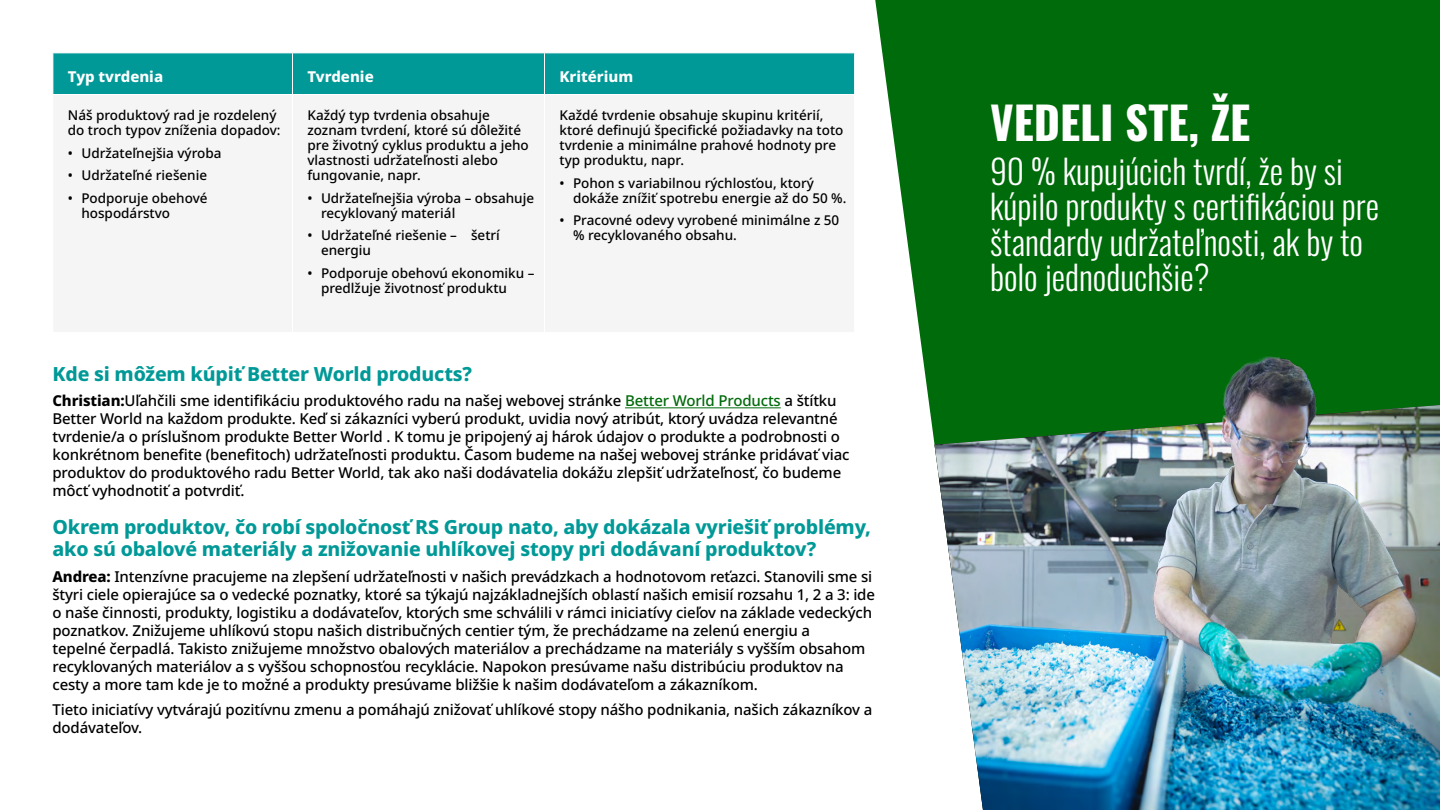
<style>
.page{position:relative;width:1440px;height:810px;background:#fff}
.page>*{position:absolute;margin:0;border:0;box-sizing:border-box;transform-origin:0 0}
.t1{font:700 45px "Oswald";color:#fff}
.t2{font:300 33.75px/35.2px "Oswald";color:#fff}
.t3{font:800 19.5px/22.5px "Noto Sans";letter-spacing:-.01em;color:#009997}
.t4{font:500 15px/18px "Noto Sans";letter-spacing:-.01em;color:#000}
.t5{font:800 15px "Noto Sans";color:#fff}
.t6{font:500 13.5px/15px "Noto Sans";color:#000}
.s1{font-weight:800}
.s2{color:#006b0a}
</style>
<div class="page">
<div style="left:53px;top:53px;width:801px;height:41px;background:#009997"></div>
<hr style="left:292px;top:53px;width:1px;height:41px;background:#fff">
<hr style="left:544px;top:53px;width:1px;height:41px;background:#fff">
<hr style="left:625px;top:407px;width:156px;height:1px;background:#006b0a">
<svg style="left:875px;top:0;width:565px;height:440px;background:#13761c"></svg>
<img style="left:934px;top:308px;width:506px;height:502px">
<p class="t5" style="left:68px;top:65px;width:97px">Typ tvrdenia</p>
<p class="t5" style="left:308px;top:65px;width:68px">Tvrdenie</p>
<p class="t5" style="left:560px;top:65px;width:75px">Kritérium</p>
<p class="t6" style="left:68px;top:108px;width:214px">Náš produktový rad je rozdelený do troch typov zníženia dopadov:</p>
<p class="t6" style="left:68px;top:146px;width:155px">• Udržateľnejšia výroba</p>
<p class="t6" style="left:68px;top:168px;width:141px">• Udržateľné riešenie</p>
<p class="t6" style="left:81px;top:191px;width:128px;text-indent:-14px">• Podporuje obehové hospodárstvo</p>
<p class="t6" style="left:308px;top:108px;width:223px">Každý typ tvrdenia obsahuje zoznam tvrdení, ktoré sú dôležité pre životný cyklus produktu a jeho vlastnosti udržateľnosti alebo fungovanie, napr.</p>
<p class="t6" style="left:321px;top:191px;width:215px;text-indent:-14px">• Udržateľnejšia výroba – obsahuje recyklovaný materiál</p>
<p class="t6" style="left:321px;top:228px;width:180px;text-indent:-14px">• Udržateľné riešenie – šetrí energiu</p>
<p class="t6" style="left:321px;top:266px;width:215px;text-indent:-14px">• Podporuje obehovú ekonomiku – predlžuje životnosť produktu</p>
<p class="t6" style="left:560px;top:108px;width:285px">Každé tvrdenie obsahuje skupinu kritérií, ktoré definujú špecifické požiadavky na toto tvrdenie a minimálne prahové hodnoty pre typ produktu, napr.</p>
<p class="t6" style="left:573px;top:176px;width:275px;text-indent:-14px">• Pohon s variabilnou rýchlosťou, ktorý dokáže znížiť spotrebu energie až do 50 %.</p>
<p class="t6" style="left:573px;top:213px;width:268px;text-indent:-14px">• Pracovné odevy vyrobené minimálne z 50 % recyklovaného obsahu.</p>
<h3 class="t3" style="left:52px;top:363px;width:421px">Kde si môžem kúpiť Better World products?</h3>
<p class="t4" style="left:52px;top:392px;width:799px"><span class="s1">Christian:</span>Uľahčili sme identifikáciu produktového radu na našej webovej stránke <span class="s2">Better World Products</span> a štítku Better World na každom produkte. Keď si zákazníci vyberú produkt, uvidia nový atribút, ktorý uvádza relevantné tvrdenie/a o príslušnom produkte Better World . K tomu je pripojený aj hárok údajov o produkte a podrobnosti o konkrétnom benefite (benefitoch) udržateľnosti produktu. Časom budeme na našej webovej stránke pridávať viac produktov do produktového radu Better World, tak ako naši dodávatelia dokážu zlepšiť udržateľnosť, čo budeme môcť vyhodnotiť a potvrdiť.</p>
<h3 class="t3" style="left:52px;top:516px;width:820px">Okrem produktov, čo robí spoločnosť RS Group nato, aby dokázala vyriešiť problémy, ako sú obalové materiály a znižovanie uhlíkovej stopy pri dodávaní produktov?</h3>
<p class="t4" style="left:53px;top:568px;width:824px"><span class="s1">Andrea:</span> Intenzívne pracujeme na zlepšení udržateľnosti v našich prevádzkach a hodnotovom reťazci. Stanovili sme si štyri ciele opierajúce sa o vedecké poznatky, ktoré sa týkajú najzákladnejších oblastí našich emisií rozsahu 1, 2 a 3: ide o naše činnosti, produkty, logistiku a dodávateľov, ktorých sme schválili v rámci iniciatívy cieľov na základe vedeckých poznatkov. Znižujeme uhlíkovú stopu našich distribučných centier tým, že prechádzame na zelenú energiu a<br>tepelné čerpadlá. Takisto znižujeme množstvo obalových materiálov a prechádzame na materiály s vyšším obsahom recyklovaných materiálov a s vyššou schopnosťou recyklácie. Napokon presúvame našu distribúciu produktov na cesty a more tam kde je to možné a produkty presúvame bližšie k našim dodávateľom a zákazníkom.</p>
<p class="t4" style="left:53px;top:701px;width:821px">Tieto iniciatívy vytvárajú pozitívnu zmenu a pomáhajú znižovať uhlíkové stopy nášho podnikania, našich zákazníkov a dodávateľov.</p>
<h1 class="t1" style="left:990px;top:100px;width:262px">VEDELI STE, ŽE</h1>
<h2 class="t2" style="left:990px;top:150px;width:391px">90 % kupujúcich tvrdí, že by si kúpilo produkty s certifikáciou pre štandardy udržateľnosti, ak by to bolo jednoduchšie?</h2>
</div>
